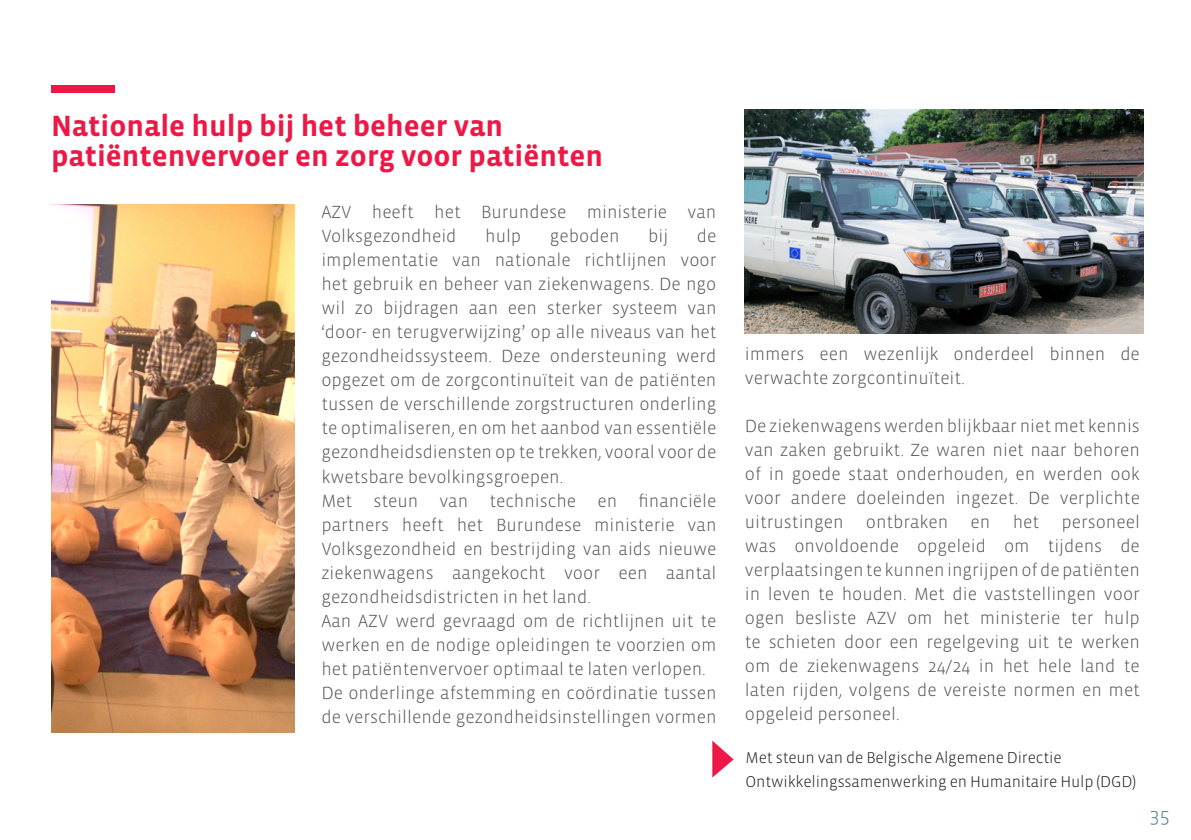
<style>
.page{position:relative;width:1191px;height:840px;background:#fff}
.page>*{position:absolute;margin:0;border:0;box-sizing:border-box;transform-origin:0 0}
.paragraph{font:700 30px/30px "Vista Sans OTCE";color:#ed1845}
.t1{font:300 20px "Vista Sans OTCE";color:#428381}
.paragraph-2{font:300 18px/24px "Vista Sans OTCE";color:#57585a;text-align:justify}
.paragraph-3{font:300 16px/24px "Vista Sans OTCE";letter-spacing:-.01em;color:#231f20}
</style>
<div class="page">
<img style="left:51px;top:204px;width:244px;height:527px">
<div style="left:51px;top:85px;width:64px;height:7px;background:#ed1845"></div>
<svg style="left:712px;top:740px;width:21px;height:37px"></svg>
<img style="left:745px;top:110px;width:398px;height:223px">
<p class="paragraph" style="left:51px;top:111px;width:553px">Nationale hulp bij het beheer van patiëntenvervoer en zorg voor patiënten</p>
<p class="paragraph-2" style="left:321px;top:200px;width:396px">AZV heeft het Burundese ministerie van<br>Volksgezondheid</p>
<p class="paragraph-2" style="left:321px;top:224px;width:397px;text-indent:375px">de implementatie van nationale richtlijnen voor het gebruik en beheer van ziekenwagens. De ngo wil zo bijdragen aan een sterker systeem van ‘door- en terugverwijzing’ op alle niveaus van het gezondheidssysteem. Deze ondersteuning werd opgezet om de zorgcontinuïteit van de patiënten tussen de verschillende zorgstructuren onderling te optimaliseren, en om het aanbod van essentiële gezondheidsdiensten op te trekken, vooral voor de kwetsbare bevolkingsgroepen.</p>
<p class="paragraph-2" style="left:321px;top:488px;width:396px">Met steun van technische en financiële partners heeft het Burundese ministerie van Volksgezondheid en bestrijding van aids nieuwe ziekenwagens aangekocht voor een aantal gezondheidsdistricten in het land.</p>
<p class="paragraph-2" style="left:321px;top:608px;width:397px">Aan AZV werd gevraagd om de richtlijnen uit te werken en de nodige opleidingen te voorzien om het patiëntenvervoer optimaal te laten verlopen.</p>
<p class="paragraph-2" style="left:321px;top:680px;width:396px">De onderlinge afstemming en coördinatie tussen de verschillende gezondheidsinstellingen vormen</p>
<p class="paragraph-2" style="left:485px;top:224px;width:38px">hulp</p>
<p class="paragraph-2" style="left:550px;top:224px;width:71px">geboden</p>
<p class="paragraph-2" style="left:648px;top:224px;width:22px">bij</p>
<p class="paragraph-2" style="left:745px;top:341px;width:396px">immers een wezenlijk onderdeel binnen de verwachte zorgcontinuïteit.</p>
<p class="paragraph-2" style="left:745px;top:413px;width:397px">De ziekenwagens werden blijkbaar niet met kennis van zaken gebruikt. Ze waren niet naar behoren of in goede staat onderhouden, en werden ook voor andere doeleinden ingezet. De verplichte uitrustingen ontbraken en het personeel was onvoldoende opgeleid om tijdens de verplaatsingen te kunnen ingrijpen of de patiënten in leven te houden. Met die vaststellingen voor ogen besliste AZV om het ministerie ter hulp te schieten door een regelgeving uit te werken om de ziekenwagens 24/24 in het hele land te laten rijden, volgens de vereiste normen en met opgeleid personeel.</p>
<p class="paragraph-3" style="left:745px;top:744px;width:392px">Met steun van de Belgische Algemene Directie<br>Ontwikkelingssamenwerking en Humanitaire Hulp (DGD)</p>
<p class="t1" style="left:1149px;top:803px;width:21px">35</p>
</div>
